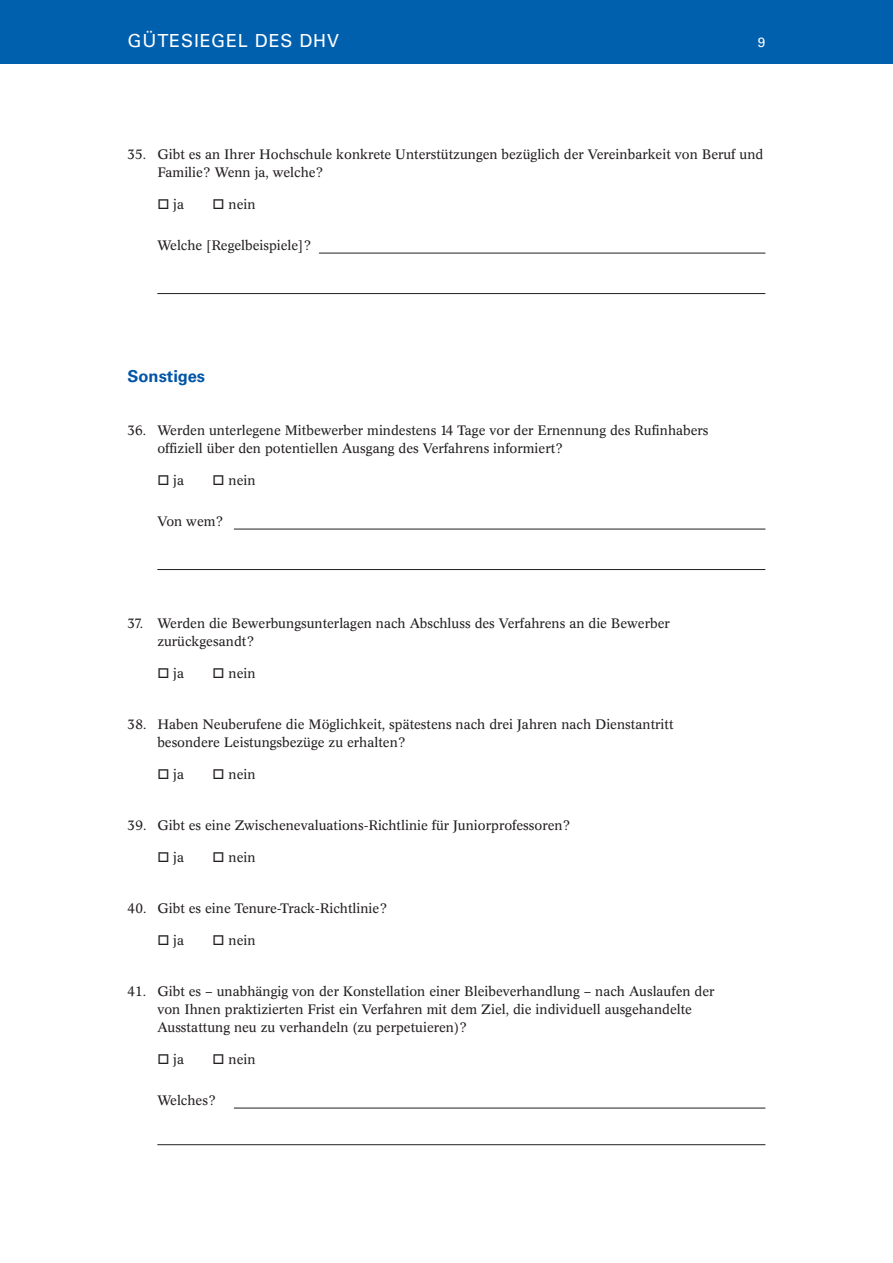
<style>
.page{position:relative;width:893px;height:1263px;background:#fff}
.page>*{position:absolute;margin:0;border:0;box-sizing:border-box;transform-origin:0 0}
.t1{font:18px "Univers LT";letter-spacing:.05em;color:#fff}
.t2{font:700 16.5px "Univers LT";color:#0154a6}
.t3{font:13.5px/18px "Concorde BE";color:#231f20}
.t4{font:13.5px "Univers LT";color:#fff}
</style>
<div class="page">
<div style="left:0;top:0;width:893px;height:64px;background:#0160ae"></div>
<hr style="left:319px;top:253px;width:446px;height:1px;background:#231f20">
<hr style="left:157px;top:293px;width:608px;height:1px;background:#231f20">
<hr style="left:234px;top:529px;width:531px;height:1px;background:#231f20">
<hr style="left:157px;top:569px;width:608px;height:1px;background:#231f20">
<hr style="left:234px;top:1108px;width:531px;height:1px;background:#231f20">
<hr style="left:157px;top:1144px;width:608px;height:1px;background:#231f20">
<h1 class="t1" style="left:128px;top:34px;width:213px">GÜTESIEGEL DES DHV</h1>
<p class="t4" style="left:758px;top:37px;width:9px">9</p>
<p class="t3" style="left:157px;top:146px;width:607px;text-indent:-30px">35. Gibt es an Ihrer Hochschule konkrete Unterstützungen bezüglich der Vereinbarkeit von Beruf und<br>Familie? Wenn ja, welche?</p>
<p class="t3" style="left:157px;top:196px;width:28px">□ ja</p>
<p class="t3" style="left:213px;top:196px;width:44px">□ nein</p>
<p class="t3" style="left:157px;top:237px;width:155px">Welche [Regelbeispiele]?</p>
<p class="t2" style="left:128px;top:370px;width:79px">Sonstiges</p>
<p class="t3" style="left:157px;top:422px;width:553px;text-indent:-30px">36. Werden unterlegene Mitbewerber mindestens 14 Tage vor der Ernennung des Rufinhabers offiziell über den potentiellen Ausgang des Verfahrens informiert?</p>
<p class="t3" style="left:157px;top:472px;width:28px">□ ja</p>
<p class="t3" style="left:213px;top:472px;width:44px">□ nein</p>
<p class="t3" style="left:157px;top:513px;width:68px">Von wem?</p>
<p class="t3" style="left:157px;top:615px;width:514px;text-indent:-30px">37. Werden die Bewerbungsunterlagen nach Abschluss des Verfahrens an die Bewerber zurückgesandt?</p>
<p class="t3" style="left:157px;top:665px;width:28px">□ ja</p>
<p class="t3" style="left:213px;top:665px;width:44px">□ nein</p>
<p class="t3" style="left:157px;top:716px;width:518px;text-indent:-30px">38. Haben Neuberufene die Möglichkeit, spätestens nach drei Jahren nach Dienstantritt besondere Leistungsbezüge zu erhalten?</p>
<p class="t3" style="left:157px;top:766px;width:28px">□ ja</p>
<p class="t3" style="left:213px;top:766px;width:44px">□ nein</p>
<p class="t3" style="left:128px;top:817px;width:444px">39. Gibt es eine Zwischenevaluations-Richtlinie für Juniorprofessoren?</p>
<p class="t3" style="left:157px;top:849px;width:28px">□ ja</p>
<p class="t3" style="left:213px;top:849px;width:44px">□ nein</p>
<p class="t3" style="left:128px;top:900px;width:261px">40. Gibt es eine Tenure-Track-Richtlinie?</p>
<p class="t3" style="left:157px;top:932px;width:28px">□ ja</p>
<p class="t3" style="left:213px;top:932px;width:44px">□ nein</p>
<p class="t3" style="left:157px;top:983px;width:559px;text-indent:-30px">41. Gibt es – unabhängig von der Konstellation einer Bleibeverhandlung – nach Auslaufen der von Ihnen praktizierten Frist ein Verfahren mit dem Ziel, die individuell ausgehandelte<br>Ausstattung neu zu verhandeln (zu perpetuieren)?</p>
<p class="t3" style="left:157px;top:1051px;width:28px">□ ja</p>
<p class="t3" style="left:213px;top:1051px;width:44px">□ nein</p>
<p class="t3" style="left:157px;top:1092px;width:60px">Welches?</p>
</div>
